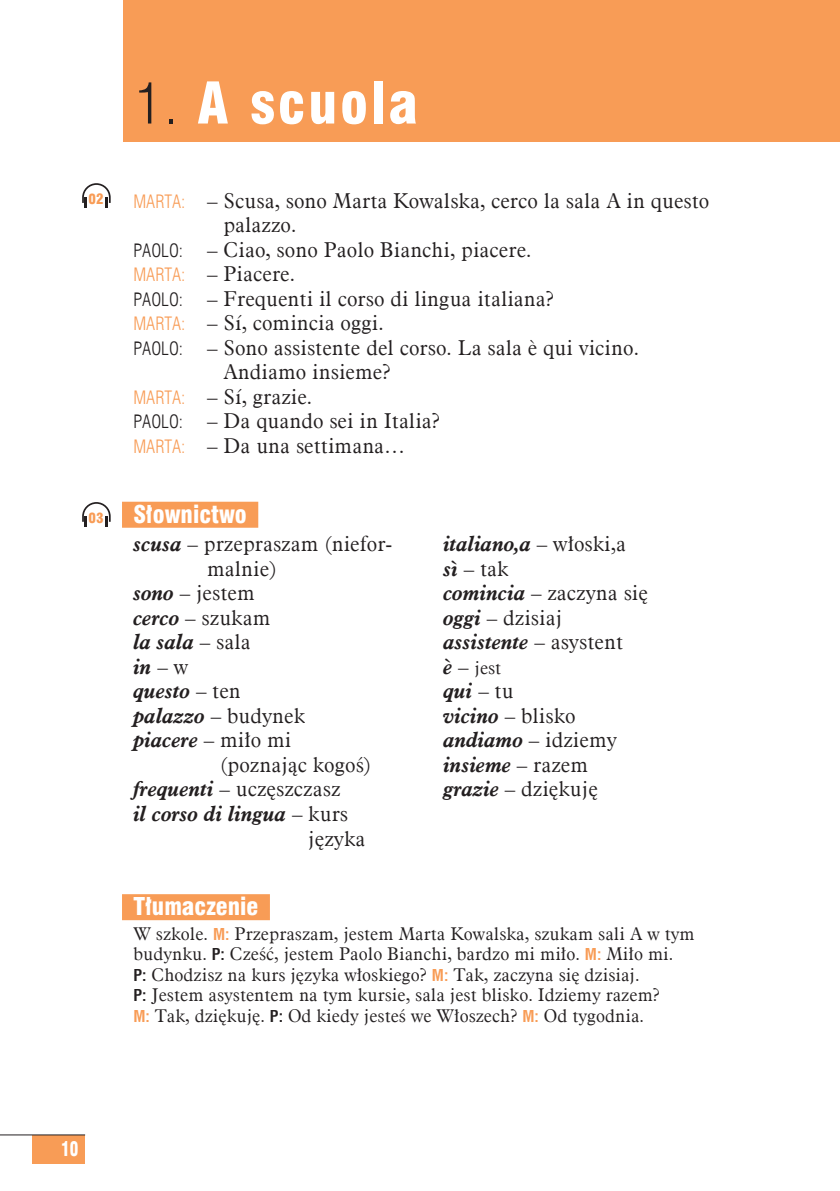
<style>
.page{position:relative;width:840px;height:1191px;background:#fff}
.page>*{position:absolute;margin:0;border:0;box-sizing:border-box;transform-origin:0 0}
.t1{font:56px "Swis 721 Blk Cn EU";letter-spacing:.05em;color:#fff}
.t2{font:24px "Swis 721 Blk Cn EU";color:#fff}
.t3{font:21px/24.6px "Aldine 721 Lt EU";color:#231f20}
.t4{font:italic 700 21px/24.6px "Aldine 721 EU";color:#231f20}
.t5{font:20px "Swis 721 Blk Cn EU";color:#fff;scale:.8 1}
.t6{font:18px/20.6px "Aldine 721 Lt EU";color:#231f20}
.t7{font:14px "Swis 721 Blk Cn EU";color:#f89c56}
.s1{font-family:"Swis 721 Lt Cn EU";color:#231f20}
.s2{font-family:"Swis 721 Lt Cn EU";font-size:18px;color:#f89c56}
.s3{font-family:"Swis 721 Lt Cn EU";font-size:18px}
.s4{font-family:"Aldine 721 EU";font-weight:700;font-style:italic}
.s5{font-family:"Aldine 721 Lt EU";font-weight:400;font-style:normal}
.s6{font-family:"Aldine 721 EU";font-weight:700;font-style:italic;font-size:21px}
.s7{font-size:21px}
.s8{font-family:"Swis 721 Cn EU";font-weight:700;font-size:16px;color:#f89c56}
.s9{font-family:"Swis 721 Cn EU";font-weight:700;font-size:16px}
</style>
<div class="page">
<div style="left:32px;top:1134px;width:53px;height:29px;background:#f89c56"></div>
<hr style="left:0;top:1134px;width:85px;height:1px;background:#231f20">
<div style="left:122px;top:502px;width:136px;height:26px;background:#f89c56"></div>
<div style="left:122px;top:894px;width:148px;height:26px;background:#f89c56"></div>
<div style="left:122px;top:0;width:717px;height:142px;background:#f89c56"></div>
<svg style="left:82px;top:502px;width:29px;height:24px"></svg>
<svg style="left:82px;top:183px;width:29px;height:25px"></svg>
<p class="t7" style="left:89px;top:190px;width:16px">02</p>
<p class="t7" style="left:89px;top:509px;width:16px">03</p>
<h1 class="t1" style="left:135px;top:68px;width:284px"><span class="s1">1.</span> A scuola</h1>
<p class="t3" style="left:133px;top:188px;width:577px"><span class="s2">MARTA:</span> – Scusa, sono Marta Kowalska, cerco la sala A in questo</p>
<p class="t3" style="left:223px;top:213px;width:74px">palazzo.</p>
<p class="t3" style="left:133px;top:237px;width:399px"><span class="s3">PAOLO:</span> – Ciao, sono Paolo Bianchi, piacere.</p>
<p class="t3" style="left:133px;top:262px;width:163px"><span class="s2">MARTA:</span> – Piacere.</p>
<p class="t3" style="left:133px;top:286px;width:422px"><span class="s3">PAOLO:</span> – Frequenti il corso di lingua italiana?</p>
<p class="t3" style="left:133px;top:311px;width:252px"><span class="s2">MARTA:</span> – Sí, comincia oggi.</p>
<p class="t3" style="left:133px;top:335px;width:506px"><span class="s3">PAOLO:</span> – Sono assistente del corso. La sala è qui vicino.</p>
<p class="t3" style="left:223px;top:360px;width:169px">Andiamo insieme?</p>
<p class="t3" style="left:133px;top:384px;width:180px"><span class="s2">MARTA:</span> – Sí, grazie.</p>
<p class="t3" style="left:133px;top:409px;width:308px"><span class="s3">PAOLO:</span> – Da quando sei in Italia?</p>
<p class="t3" style="left:133px;top:433px;width:273px"><span class="s2">MARTA:</span> – Da una settimana…</p>
<p class="t2" style="left:133px;top:499px;width:115px">Słownictwo</p>
<p class="t3" style="left:133px;top:531px;width:260px"><span class="s4">scusa</span> – przepraszam (niefor-</p>
<p class="t3" style="left:207px;top:556px;width:71px">malnie)</p>
<p class="t3" style="left:133px;top:581px;width:123px"><span class="s4">sono</span> – jestem</p>
<p class="t3" style="left:133px;top:605px;width:138px"><span class="s4">cerco</span> – szukam</p>
<p class="t4" style="left:133px;top:630px;width:119px">la sala <span class="s5">– sala </span>in<span class="s5">–w<br></span>questo <span class="s5">– ten</span></p>
<p class="t3" style="left:133px;top:703px;width:173px"><span class="s4">palazzo</span> – budynek</p>
<p class="t4" style="left:133px;top:728px;width:159px">piacere <span class="s5">– miło mi</span></p>
<p class="t3" style="left:133px;top:752px;width:239px;text-indent:87px">(poznając kogoś) <span class="s4">frequenti</span> – uczęszczasz</p>
<p class="t4" style="left:133px;top:801px;width:216px">il corso di lingua <span class="s5">– kurs</span></p>
<p class="t3" style="left:308px;top:826px;width:59px">języka</p>
<p class="t4" style="left:443px;top:532px;width:184px">italiano,a <span class="s5">– włoski,a</span></p>
<p class="t3" style="left:443px;top:556px;width:206px"><span class="s4">sì</span> – tak<br><span class="s4">comincia</span> – zaczyna się <span class="s4">oggi</span> – dzisiaj</p>
<p class="t4" style="left:443px;top:630px;width:181px">assistente <span class="s5">– asystent</span></p>
<p class="t6" style="left:443px;top:657px;width:59px"><span class="s6">è</span> <span class="s7">–</span> jest</p>
<p class="t4" style="left:443px;top:679px;width:72px">qui <span class="s5">– tu</span></p>
<p class="t3" style="left:443px;top:703px;width:175px"><span class="s4">vicino</span> – blisko <span class="s4">andiamo</span> – idziemy</p>
<p class="t4" style="left:443px;top:752px;width:146px">insieme <span class="s5">– razem</span></p>
<p class="t3" style="left:443px;top:777px;width:156px"><span class="s4">grazie</span> – dziękuję</p>
<p class="t2" style="left:133px;top:891px;width:127px">Tłumaczenie</p>
<p class="t6" style="left:133px;top:923px;width:562px">W szkole. <span class="s8">M:</span> Przepraszam, jestem Marta Kowalska, szukam sali A w tym budynku. <span class="s9">P:</span> Cześć, jestem Paolo Bianchi, bardzo mi miło. <span class="s8">M:</span> Miło mi.<br><span class="s9">P:</span> Chodzisz na kurs języka włoskiego? <span class="s8">M:</span> Tak, zaczyna się dzisiaj.<br><span class="s9">P:</span> Jestem asystentem na tym kursie, sala jest blisko. Idziemy razem?<br><span class="s8">M:</span> Tak, dziękuję. <span class="s9">P:</span> Od kiedy jesteś we Włoszech? <span class="s8">M:</span> Od tygodnia.</p>
<p class="t5" style="left:61px;top:1136px;width:23px">10</p>
</div>
